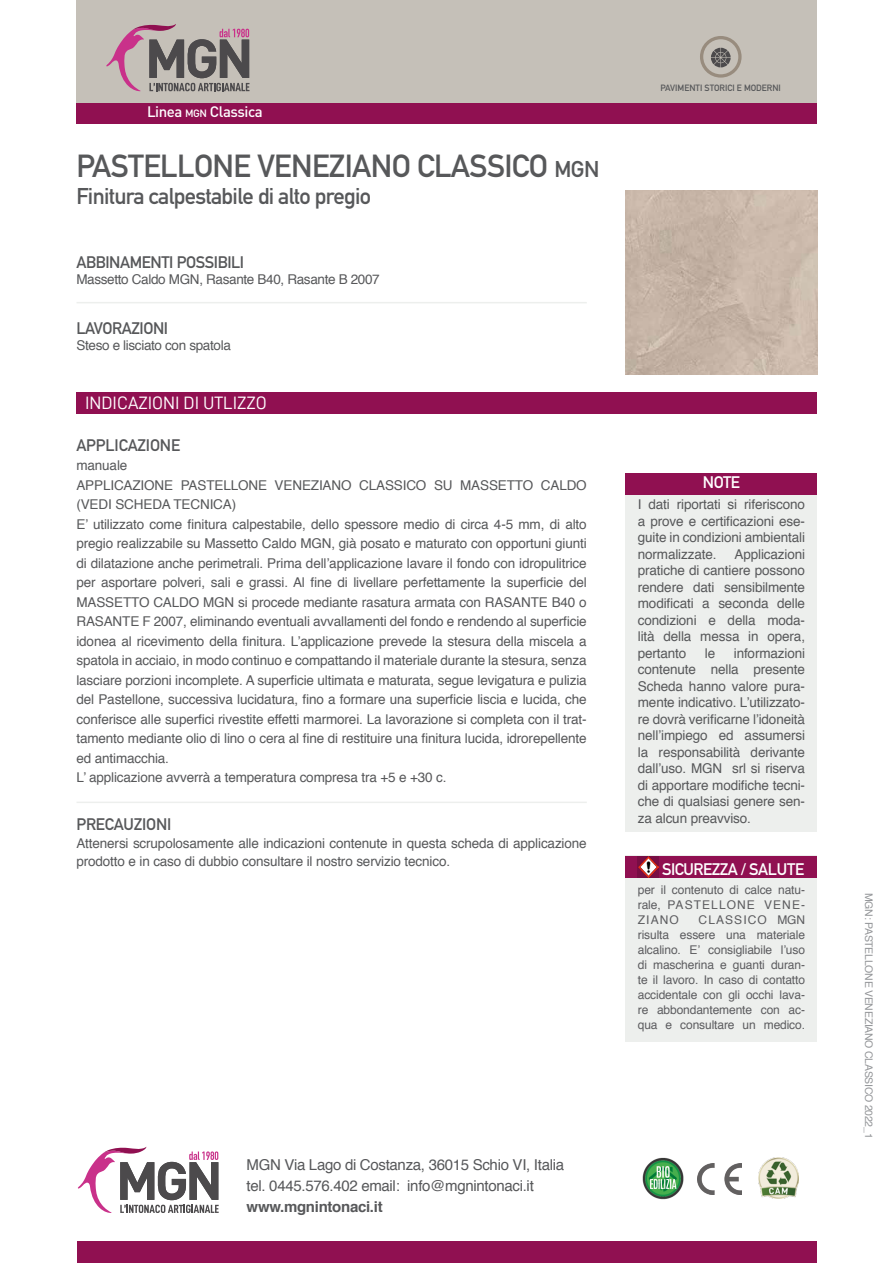
<style>
.page{position:relative;width:893px;height:1263px;background:#fff}
.page>*{position:absolute;margin:0;border:0;box-sizing:border-box;transform-origin:0 0}
.t1{font:700 31.5px "DIN Alternate";letter-spacing:-.02em;color:#57585a}
.t2{font:700 22.5px "DIN Alternate";letter-spacing:-.03em;color:#57585a}
.t3{font:18px "D DIN";color:#fff}
.t4{font:700 16.5px "DIN Alternate";letter-spacing:-.025em;color:#57585a}
.t5{font:700 16.5px "DIN Alternate";letter-spacing:-.03em;color:#fff}
.t6{font:15px "Helvetica";letter-spacing:-.02em;color:#57585a}
.t7{font:700 15px "Helvetica";letter-spacing:-.02em;color:#57585a}
.t8{font:500 15px "DIN";letter-spacing:-.03em;color:#fff}
.t9{font:13.5px/16.5px "Helvetica";letter-spacing:-.01em;color:#57585a;text-align:justify}
.t10{font:12px/15px "Helvetica";letter-spacing:-.01em;color:#5c5c5f;text-align:justify}
.t11{font:10.5px "Helvetica";letter-spacing:-.025em;color:#939598}
.t12{font:700 9px "DIN Alternate";color:#57585a}
.s1{font-size:10.5px}
.s2{font-size:22.5px}
</style>
<div class="page">
<div style="left:77px;top:1242px;width:739px;height:21px;background:#901051"></div>
<div style="left:76px;top:102px;width:741px;height:21px;background:#901051"></div>
<svg style="left:78px;top:1147px;width:141px;height:66px"></svg>
<div style="left:76px;top:392px;width:741px;height:22px;background:#901051"></div>
<hr style="left:77px;top:801px;width:510px;height:2px;background:#ced3ce">
<hr style="left:77px;top:302px;width:510px;height:1px;background:#ced3ce">
<div style="left:626px;top:855px;width:191px;height:187px;background:#edefed"></div>
<div style="left:626px;top:856px;width:191px;height:21px;background:#901051"></div>
<svg style="left:638px;top:856px;width:21px;height:21px"></svg>
<img style="left:639px;top:857px;width:20px;height:20px">
<img style="left:697px;top:1163px;width:45px;height:32px">
<img style="left:642px;top:1157px;width:42px;height:43px">
<div style="left:625px;top:473px;width:191px;height:359px;background:#edefed"></div>
<div style="left:626px;top:473px;width:191px;height:21px;background:#901051"></div>
<img style="left:758px;top:1158px;width:41px;height:40px">
<div style="left:76px;top:0;width:741px;height:102px;background:#c5c0b8"></div>
<svg style="left:106px;top:24px;width:143px;height:67px"></svg>
<svg style="left:711px;top:48px;width:20px;height:19px"></svg>
<div style="left:700px;top:36px;width:42px;height:42px;border:3px solid #c6bbaf;border-radius:50%"></div>
<img style="left:625px;top:190px;width:192px;height:184px">
<p class="t8" style="left:147px;top:102px;width:117px">Linea <span class="s1">mgn</span> Classica</p>
<p class="t1" style="left:77px;top:142px;width:525px">PASTELLONE VENEZIANO CLASSICO <span class="s2">MGN</span></p>
<p class="t2" style="left:77px;top:179px;width:296px">Finitura calpestabile di alto pregio</p>
<p class="t4" style="left:76px;top:250px;width:169px">ABBINAMENTI POSSIBILI</p>
<p class="t9" style="left:76px;top:272px;width:305px">Massetto Caldo MGN, Rasante B40, Rasante B 2007</p>
<p class="t4" style="left:76px;top:316px;width:93px">LAVORAZIONI</p>
<p class="t9" style="left:76px;top:338px;width:156px">Steso e lisciato con spatola</p>
<p class="t3" style="left:85px;top:393px;width:183px">INDICAZIONI DI UTLIZZO</p>
<p class="t4" style="left:76px;top:432px;width:105px">APPLICAZIONE</p>
<p class="t9" style="left:76px;top:458px;width:52px">manuale</p>
<p class="t9" style="left:76px;top:476px;width:512px;line-height:19.5px">APPLICAZIONE PASTELLONE VENEZIANO CLASSICO SU MASSETTO CALDO (VEDI SCHEDA TECNICA)</p>
<p class="t9" style="left:76px;top:515px;width:512px;line-height:19.5px">E’ utilizzato come finitura calpestabile, dello spessore medio di circa 4-5 mm, di alto pregio realizzabile su Massetto Caldo MGN, già posato e maturato con opportuni giunti di dilatazione anche perimetrali. Prima dell’applicazione lavare il fondo con idropulitrice per asportare polveri, sali e grassi. Al fine di livellare perfettamente la superficie del MASSETTO CALDO MGN si procede mediante rasatura armata con RASANTE B40 o RASANTE F 2007, eliminando eventuali avvallamenti del fondo e rendendo al superficie idonea al ricevimento della finitura. L’applicazione prevede la stesura della miscela a spatola in acciaio, in modo continuo e compattando il materiale durante la stesura, senza lasciare porzioni incomplete. A superficie ultimata e maturata, segue levigatura e pulizia del Pastellone, successiva lucidatura, fino a formare una superficie liscia e lucida, che conferisce alle superfici rivestite effetti marmorei. La lavorazione si completa con il trat&shy;tamento mediante olio di lino o cera al fine di restituire una finitura lucida, idrorepellente ed antimacchia.</p>
<p class="t9" style="left:76px;top:770px;width:372px">L’ applicazione avverrà a temperatura compresa tra +5 e +30 c.</p>
<p class="t4" style="left:76px;top:811px;width:97px">PRECAUZIONI</p>
<p class="t9" style="left:76px;top:834px;width:512px;line-height:18px">Attenersi scrupolosamente alle indicazioni contenute in questa scheda di applicazione prodotto e in caso di dubbio consultare il nostro servizio tecnico.</p>
<p class="t12" style="left:661px;top:81px;width:122px">PAVIMENTI STORICI E MODERNI</p>
<p class="t5" style="left:703px;top:470px;width:38px">NOTE</p>
<p class="t9" style="left:638px;top:497px;width:169px">I dati riportati si riferiscono a prove e certificazioni ese&shy;guite in condizioni ambientali normalizzate.</p>
<p class="t9" style="left:638px;top:546px;width:169px;text-indent:97px">Applicazioni pratiche di cantiere possono rendere dati sensibilmente modificati a seconda delle condizioni e della moda&shy;lità della messa in opera, pertanto</p>
<p class="t9" style="left:638px;top:645px;width:169px;text-indent:96px">informazioni contenute nella presente Scheda hanno valore pura&shy;mente indicativo. L’utilizzato&shy;re dovrà verificarne l’idoneità nell’impiego ed assumersi la responsabilità derivante dall’uso. MGN srl si riserva di apportare modifiche tecni&shy;che di qualsiasi genere sen&shy;za alcun preavviso.</p>
<p class="t9" style="left:705px;top:645px;width:12px">le</p>
<p class="t5" style="left:662px;top:856px;width:144px">SICUREZZA / SALUTE</p>
<p class="t10" style="left:638px;top:883px;width:169px">per il contenuto di calce natu&shy;rale, PASTELLONE VENE-ZIANO</p>
<p class="t10" style="left:638px;top:913px;width:169px;text-indent:61px">CLASSICO MGN risulta essere una materiale alcalino. E’ consigliabile l’uso di mascherina e guanti duran&shy;te il lavoro. In caso di contatto accidentale con gli occhi lava&shy;re abbondantemente con ac&shy;qua e consultare un medico.</p>
<p class="t6" style="left:247px;top:1153px;width:319px">MGN Via Lago di Costanza, 36015 Schio VI, Italia</p>
<p class="t6" style="left:247px;top:1174px;width:289px">tel. 0445.576.402 email: info@mgnintonaci.it</p>
<p class="t7" style="left:247px;top:1194px;width:138px">www.mgnintonaci.it</p>
<p class="t11" style="left:877px;top:893px;width:247px;rotate:90deg">MGN: PASTELLONE VENEZIANO CLASSICO 2022_1</p>
</div>
